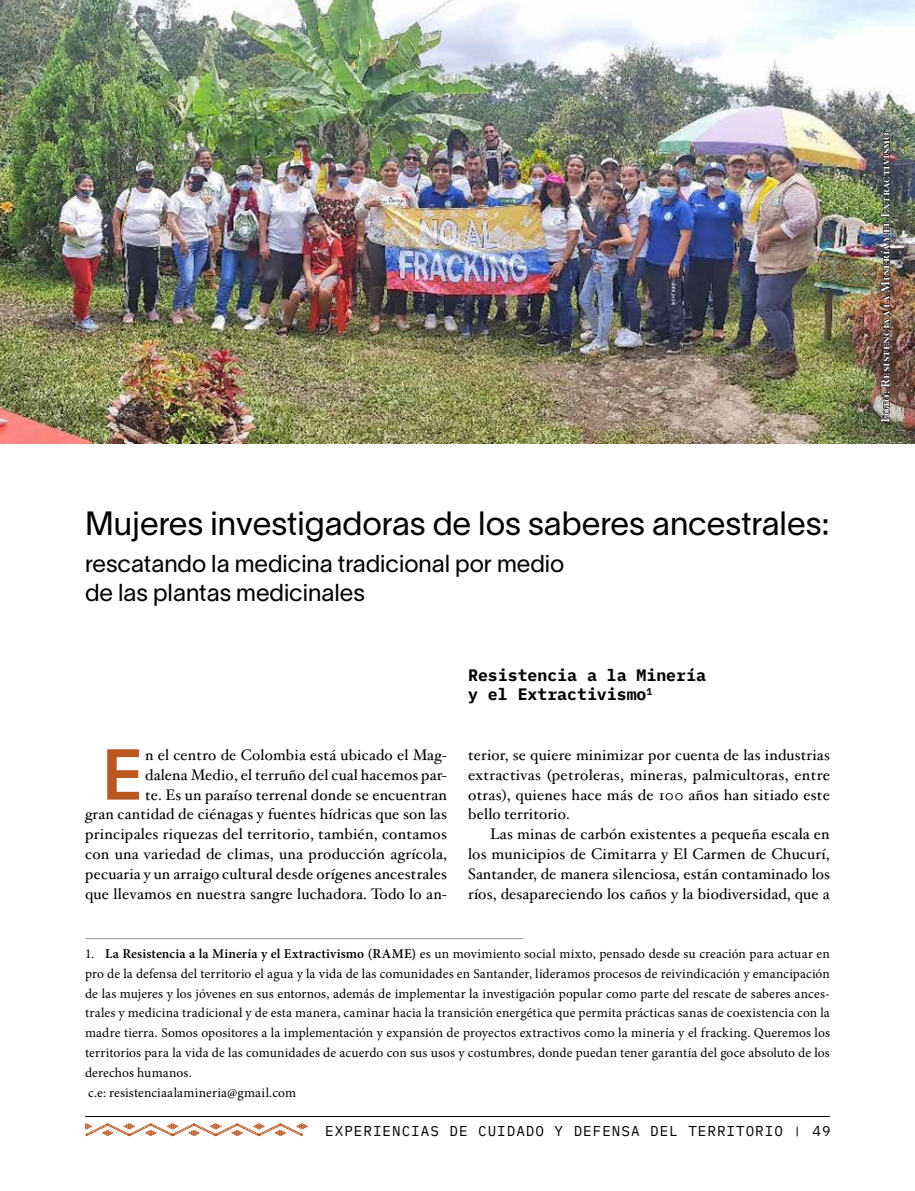
<style>
.page{position:relative;width:915px;height:1191px;background:#fff}
.page>*{position:absolute;margin:0;border:0;box-sizing:border-box;transform-origin:0 0}
.t1{font:600 72px "IBM Plex Mono";color:#bc561f}
.t2{font:33px "Lausanne 300";color:#000}
.t3{font:24px/28.8px "Lausanne 300";color:#000}
.t4{font:700 16.5px/19.8px "IBM Plex Mono";color:#000}
.t5{font:15.3px/19.8px "Hoefler Text";letter-spacing:.015em;color:#000;text-align:justify}
.t6{font:14.25px "IBM Plex Mono";letter-spacing:.07em;color:#000}
.t7{font:13.5px/19.8px "Minion Pro";letter-spacing:.005em;color:#000}
.t8{font:12px "Hoefler Text Bold SC";color:#fff}
.s1{font-weight:600}
</style>
<div class="page">
<hr style="left:85px;top:1116px;width:744px;height:1px;background:#000">
<svg style="left:85px;top:1123px;width:223px;height:14px"></svg>
<hr style="left:85px;top:938px;width:438px;height:1px;background:#9d9d9c">
<img style="left:0;top:0;width:914px;height:443px">
<img style="left:879px;top:132px;width:10px;height:299px">
<h2 class="t2" style="left:85px;top:502px;width:746px">Mujeres investigadoras de los saberes ancestrales:</h2>
<h3 class="t3" style="left:85px;top:548px;width:480px">rescatando la medicina tradicional por medio de las plantas medicinales</h3>
<p class="t4" style="left:468px;top:663px;width:239px">Resistencia a la Minería y el Extractivismo<sup>1</sup></p>
<p class="t5" style="left:85px;top:745px;width:363px;text-align:right">n el centro de Colombia está ubicado el Mag-<br>dalena Medio, el terruño del cual hacemos par-<br>te. Es un paraíso terrenal donde se encuentran<br>gran cantidad de ciénagas y fuentes hídricas que son las principales riquezas del territorio, también, contamos con una variedad de climas, una producción agrícola, pecuaria y un arraigo cultural desde orígenes ancestrales que llevamos en nuestra sangre luchadora. Todo lo an-</p>
<p class="t5" style="left:468px;top:745px;width:363px">terior, se quiere minimizar por cuenta de las industrias extractivas (petroleras, mineras, palmicultoras, entre otras), quienes hace más de 100 años han sitiado este bello territorio.</p>
<h1 class="t1" style="left:101px;top:717px;width:45px">E</h1>
<p class="t5" style="left:468px;top:824px;width:363px;text-indent:22px">Las minas de carbón existentes a pequeña escala en los municipios de Cimitarra y El Carmen de Chucurí, Santander, de manera silenciosa, están contaminado los ríos, desapareciendo los caños y la biodiversidad, que a</p>
<p class="t7" style="left:85px;top:944px;width:746px">1. <span class="s1">La Resistencia a la Minería y el Extractivismo (RAME)</span> es un movimiento social mixto, pensado desde su creación para actuar en pro de la defensa del territorio el agua y la vida de las comunidades en Santander, lideramos procesos de reivindicación y emancipación de las mujeres y los jóvenes en sus entornos, además de implementar la investigación popular como parte del rescate de saberes ances&shy;trales y medicina tradicional y de esta manera, caminar hacia la transición energética que permita prácticas sanas de coexistencia con la madre tierra. Somos opositores a la implementación y expansión de proyectos extractivos como la minería y el fracking. Queremos los territorios para la vida de las comunidades de acuerdo con sus usos y costumbres, donde puedan tener garantía del goce absoluto de los derechos humanos.<br>c.e: resistenciaalamineria@gmail.com</p>
<p class="t6" style="left:325px;top:1120px;width:459px">EXPERIENCIAS DE CUIDADO Y DEFENSA DEL TERRITORIO</p>
<p class="t6" style="left:812px;top:1120px;width:20px">49</p>
<p class="t8" style="left:877px;top:423px;width:292px;rotate:-90deg">Foto: Resistencia a la Minería y el Extractivismo</p>
</div>
